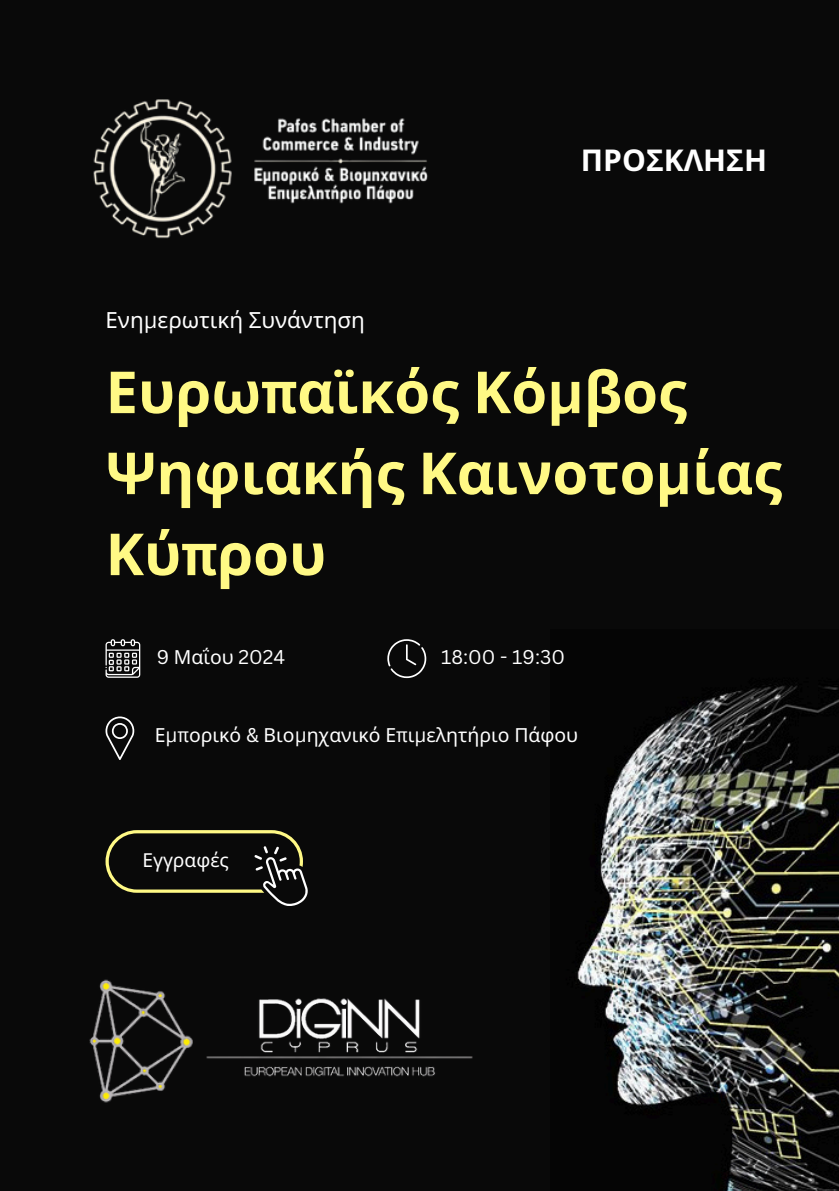
<style>
.page{position:relative;width:839px;height:1191px;background:#fff}
.page>*{position:absolute;margin:0;border:0;box-sizing:border-box;transform-origin:0 0}
.t1{font:700 58px/81px "Noto Sans";color:#fff985}
.t2{font:700 30px "Noto Sans";color:#fff}
.t3{font:22.2px "Noto Sans";color:#fff}
.t4{font:19.4px "Noto Sans";color:#fff}
.t5{font:19.4px "Canva Sans";color:#fff}
.t6{font:19.2px "Noto Sans";color:#fff}
.s1{font-family:"Canva Sans"}
.s2{font-family:"Noto Sans"}
</style>
<div class="page">
<div style="left:0;top:0;width:838px;height:1191px;background:#090909"></div>
<img style="left:577px;top:686px;width:261px;height:505px">
<svg style="left:387px;top:639px;width:39px;height:39px"></svg>
<svg style="left:105px;top:717px;width:29px;height:43px"></svg>
<svg style="left:105px;top:639px;width:35px;height:39px"></svg>
<svg style="left:105px;top:831px;width:203px;height:75px"></svg>
<img style="left:206px;top:998px;width:267px;height:79px">
<img style="left:89px;top:979px;width:104px;height:124px">
<img style="left:93px;top:99px;width:335px;height:140px">
<p class="t3" style="left:105px;top:304px;width:261px">Ενη<span class="s1">μ</span>ερωτική Συνάντηση</p>
<p class="t2" style="left:581px;top:138px;width:187px">ΠΡΟΣΚΛΗΣΗ</p>
<p class="t1" style="left:105px;top:350px;width:678px">Ευρω<span class="s1">π</span>αϊκός Κό<span class="s1">μ</span>βος<br>Ψηφιακής Καινοτο<span class="s1">μ</span>ίας<br>Κύ<span class="s1">π</span>ρου</p>
<h3 class="t5" style="left:157px;top:644px;width:130px">9 <span class="s2">Μαΐου</span> 2024</h3>
<h1 class="t5" style="left:441px;top:644px;width:125px">18:00 - 19:30</h1>
<h2 class="t4" style="left:155px;top:721px;width:425px">Ε<span class="s1">μπ</span>ορικό <span class="s1">&amp;</span> Βιο<span class="s1">μ</span>ηχανικό Ε<span class="s1">π</span>ι<span class="s1">μ</span>ελητήριο Πάφου</h2>
<p class="t6" style="left:142px;top:846px;width:88px">Εγγραφές</p>
</div>
